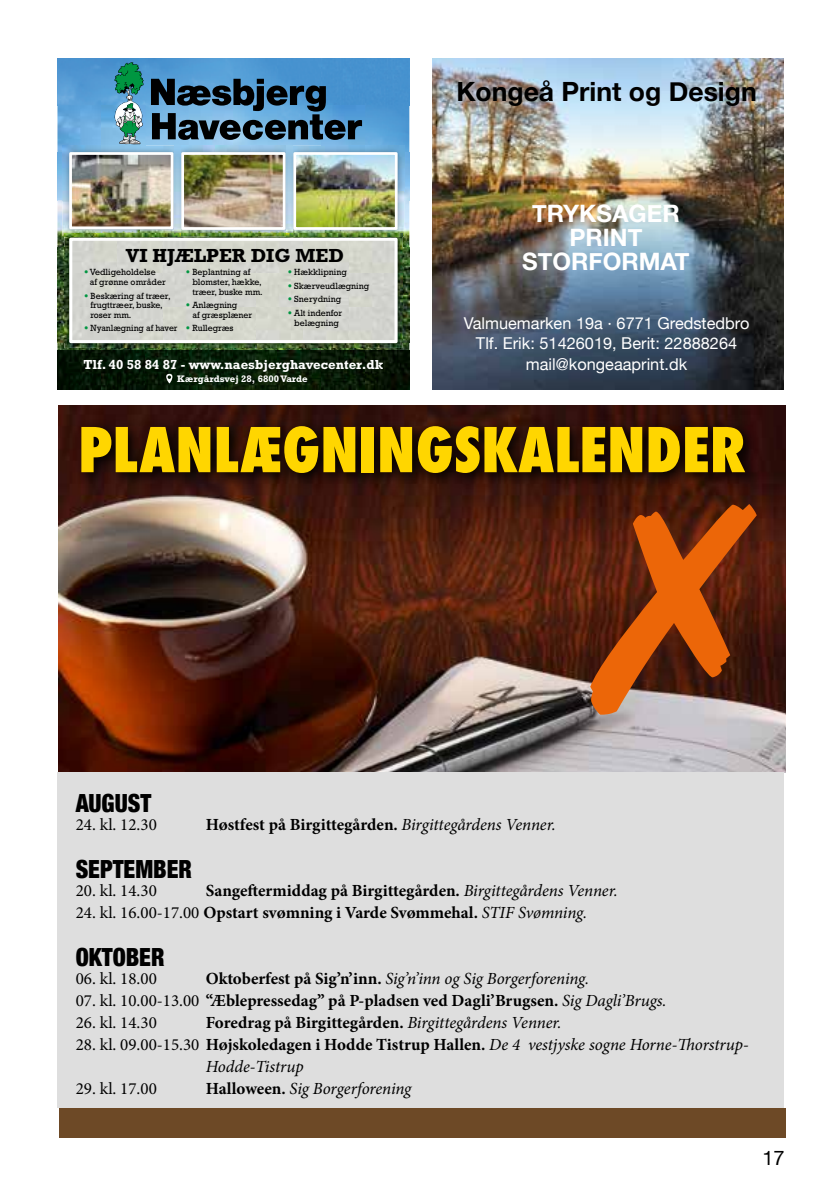
<style>
.page{position:relative;width:840px;height:1191px;background:#fff}
.page>*{position:absolute;margin:0;border:0;box-sizing:border-box;transform-origin:0 0}
.t1{font:800 condensed 60px "Futura";color:#ffd600}
.t2{font:700 26.6px "Helvetica Neue";color:#000}
.t3{font:900 condensed 25px "Helvetica Neue";color:#000;scale:.94 1}
.t4{font:700 24px/24px "Helvetica Neue";color:#fff;text-align:center}
.t5{font:20px "Helvetica Neue";color:#000}
.t6{font:700 19.2px "Rockwell";color:#000}
.t7{font:700 17px "Minion Pro";color:#000}
.t8{font:italic 17px/22px "Minion Pro";letter-spacing:-.01em;color:#000}
.t9{font:17px "Minion Pro";color:#000}
.t10{font:16.4px/20.4px "Helvetica Neue";color:#fff;text-align:center}
.t11{font:700 13.2px "Rockwell";color:#fff}
.t12{font:700 9.6px "Rockwell";color:#fff}
.t13{font:9.2px/9.6px "Rockwell";color:#000;scale:.96 1}
.t14{font:9.2px "Rockwell";color:#000;scale:.94 1}
.s1{font-family:"Gotham HTF";font-weight:900;color:#009641}
.s2{font-weight:400;font-style:italic}
.s3{font-weight:400}
.s4{font-weight:700;font-style:normal}
.s5{font-style:normal}
</style>
<div class="page">
<img style="left:59px;top:406px;width:725px;height:366px">
<div style="left:57px;top:772px;width:726px;height:335px;background:#dedede"></div>
<svg style="left:73px;top:418px;width:686px;height:71px"></svg>
<div style="left:59px;top:1107px;width:725px;height:30px;background:#6d4926"></div>
<img style="left:57px;top:58px;width:352px;height:47px">
<img style="left:57px;top:105px;width:44px;height:48px">
<img style="left:101px;top:105px;width:264px;height:41px">
<img style="left:365px;top:105px;width:44px;height:48px">
<img style="left:57px;top:153px;width:5px;height:47px">
<img style="left:404px;top:153px;width:5px;height:47px">
<img style="left:57px;top:200px;width:8px;height:143px">
<img style="left:402px;top:200px;width:7px;height:143px">
<img style="left:57px;top:343px;width:44px;height:8px">
<img style="left:101px;top:348px;width:264px;height:3px">
<img style="left:365px;top:343px;width:44px;height:8px">
<svg style="left:151px;top:79px;width:211px;height:61px"></svg>
<svg style="left:114px;top:62px;width:30px;height:82px"></svg>
<img style="left:175px;top:146px;width:117px;height:87px">
<img style="left:185px;top:156px;width:96px;height:70px">
<div style="left:181px;top:152px;width:104px;height:78px;border:3px solid #fff"></div>
<img style="left:287px;top:146px;width:117px;height:45px">
<img style="left:292px;top:191px;width:73px;height:42px">
<img style="left:365px;top:191px;width:39px;height:45px">
<img style="left:297px;top:156px;width:96px;height:70px">
<div style="left:293px;top:152px;width:104px;height:78px;border:3px solid #fff"></div>
<img style="left:62px;top:145px;width:118px;height:46px">
<img style="left:62px;top:191px;width:40px;height:45px">
<img style="left:102px;top:191px;width:73px;height:42px">
<img style="left:73px;top:156px;width:96px;height:69px">
<div style="left:69px;top:152px;width:104px;height:77px;border:3px solid #fff"></div>
<img style="left:57px;top:351px;width:352px;height:39px">
<svg style="left:163px;top:374px;width:13px;height:9px"></svg>
<img style="left:65px;top:236px;width:48px;height:37px">
<img style="left:113px;top:236px;width:241px;height:2px">
<img style="left:354px;top:236px;width:48px;height:37px">
<img style="left:65px;top:273px;width:4px;height:37px">
<img style="left:397px;top:273px;width:5px;height:37px">
<img style="left:65px;top:310px;width:48px;height:38px">
<img style="left:113px;top:343px;width:241px;height:5px">
<img style="left:354px;top:310px;width:48px;height:38px">
<img style="left:65px;top:233px;width:337px;height:3px">
<svg style="left:287px;top:233px;width:5px;height:3px"></svg>
<svg style="left:175px;top:233px;width:5px;height:3px"></svg>
<div style="left:73px;top:242px;width:320px;height:97px;background:#d3d4cd"></div>
<div style="left:69px;top:238px;width:328px;height:105px;border:3px solid #fff"></div>
<img style="left:432px;top:58px;width:351px;height:332px">
<svg style="left:590px;top:501px;width:166px;height:213px"></svg>
<p class="t6" style="left:126px;top:244px;width:219px">VI HJÆLPER DIG MED</p>
<p class="t13" style="left:90px;top:267px;width:80px;text-indent:-6px"><span class="s1">•</span> Vedligeholdelse<br>af grønne områder</p>
<p class="t13" style="left:90px;top:290px;width:85px;text-indent:-7px"><span class="s1">•</span> Beskæring af træer, frugttræer, buske, roser mm.</p>
<p class="t14" style="left:84px;top:323px;width:101px"><span class="s1">•</span> Nyanlægning af haver</p>
<p class="t13" style="left:192px;top:267px;width:75px;text-indent:-7px"><span class="s1">•</span> Beplantning af blomster, hække, træer, buske mm.</p>
<p class="t13" style="left:192px;top:300px;width:64px;text-indent:-7px"><span class="s1">•</span> Anlægning<br>af græsplæner</p>
<p class="t13" style="left:186px;top:323px;width:51px"><span class="s1">•</span> Rullegræs</p>
<p class="t13" style="left:287px;top:267px;width:63px"><span class="s1">•</span> Hækklipning</p>
<p class="t13" style="left:287px;top:281px;width:86px"><span class="s1">•</span> Skærveudlægning</p>
<p class="t13" style="left:287px;top:294px;width:57px"><span class="s1">•</span> Snerydning</p>
<p class="t13" style="left:287px;top:308px;width:58px;text-align:center"><span class="s1">•</span> Alt indenfor belægning</p>
<p class="t11" style="left:83px;top:357px;width:301px">Tlf. 40 58 84 87 - www.naesbjerghavecenter.dk</p>
<p class="t12" style="left:177px;top:373px;width:132px">Kærgårdsvej 28, 6800 Varde</p>
<h2 class="t2" style="left:456px;top:71px;width:302px">Kongeå Print og Design</h2>
<h3 class="t4" style="left:522px;top:202px;width:169px">TRYKSAGER<br>PRINT<br>STORFORMAT</h3>
<p class="t10" style="left:463px;top:313px;width:287px">Valmuemarken 19a · 6771 Gredstedbro<br>Tlf. Erik: 51426019, Berit: 22888264 mail@kongeaaprint.dk</p>
<h1 class="t1" style="left:78px;top:409px;width:669px">PLANLÆGNINGSKALENDER</h1>
<h3 class="t3" style="left:76px;top:782px;width:82px">AUGUST</h3>
<p class="t9" style="left:76px;top:813px;width:83px">24. kl. 12.30</p>
<p class="t7" style="left:206px;top:812px;width:351px">Høstfest på Birgittegården. <span class="s2">Birgittegårdens Venner.</span></p>
<h3 class="t3" style="left:76px;top:848px;width:125px">SEPTEMBER</h3>
<p class="t9" style="left:76px;top:879px;width:83px">20. kl. 14.30</p>
<p class="t7" style="left:206px;top:878px;width:413px">Sangeftermiddag på Birgittegården. <span class="s2">Birgittegårdens Venner.</span></p>
<p class="t7" style="left:76px;top:900px;width:512px"><span class="s3">24. kl. 16.00-17.00</span> Opstart svømning i Varde Svømmehal. <span class="s2">STIF Svømning.</span></p>
<h3 class="t3" style="left:76px;top:936px;width:96px">OKTOBER</h3>
<p class="t9" style="left:76px;top:967px;width:83px">06. kl. 18.00</p>
<p class="t8" style="left:206px;top:967px;width:385px"><span class="s4">Oktoberfest på Sig’n’inn.</span> Sig’n’inn og Sig Borgerforening.</p>
<p class="t7" style="left:76px;top:988px;width:592px"><span class="s3">07. kl. 10.00-13.00</span> “Æblepressedag” på P-pladsen ved Dagli’Brugsen. <span class="s2">Sig Dagli’Brugs.</span></p>
<p class="t9" style="left:76px;top:1011px;width:83px">26. kl. 14.30</p>
<p class="t7" style="left:206px;top:1010px;width:357px">Foredrag på Birgittegården. <span class="s2">Birgittegårdens Venner.</span></p>
<p class="t8" style="left:206px;top:1033px;width:544px;text-indent:-130px"><span class="s5">28. kl. 09.00-15.30</span> <span class="s4">Højskoledagen i Hodde Tistrup Hallen.</span> De 4 vestjyske sogne Horne-Thorstrup-<br>Hodde-Tistrup</p>
<p class="t9" style="left:76px;top:1077px;width:83px">29. kl. 17.00</p>
<p class="t8" style="left:206px;top:1077px;width:207px"><span class="s4">Halloween.</span> Sig Borgerforening</p>
<p class="t5" style="left:762px;top:1143px;width:24px">17</p>
</div>
